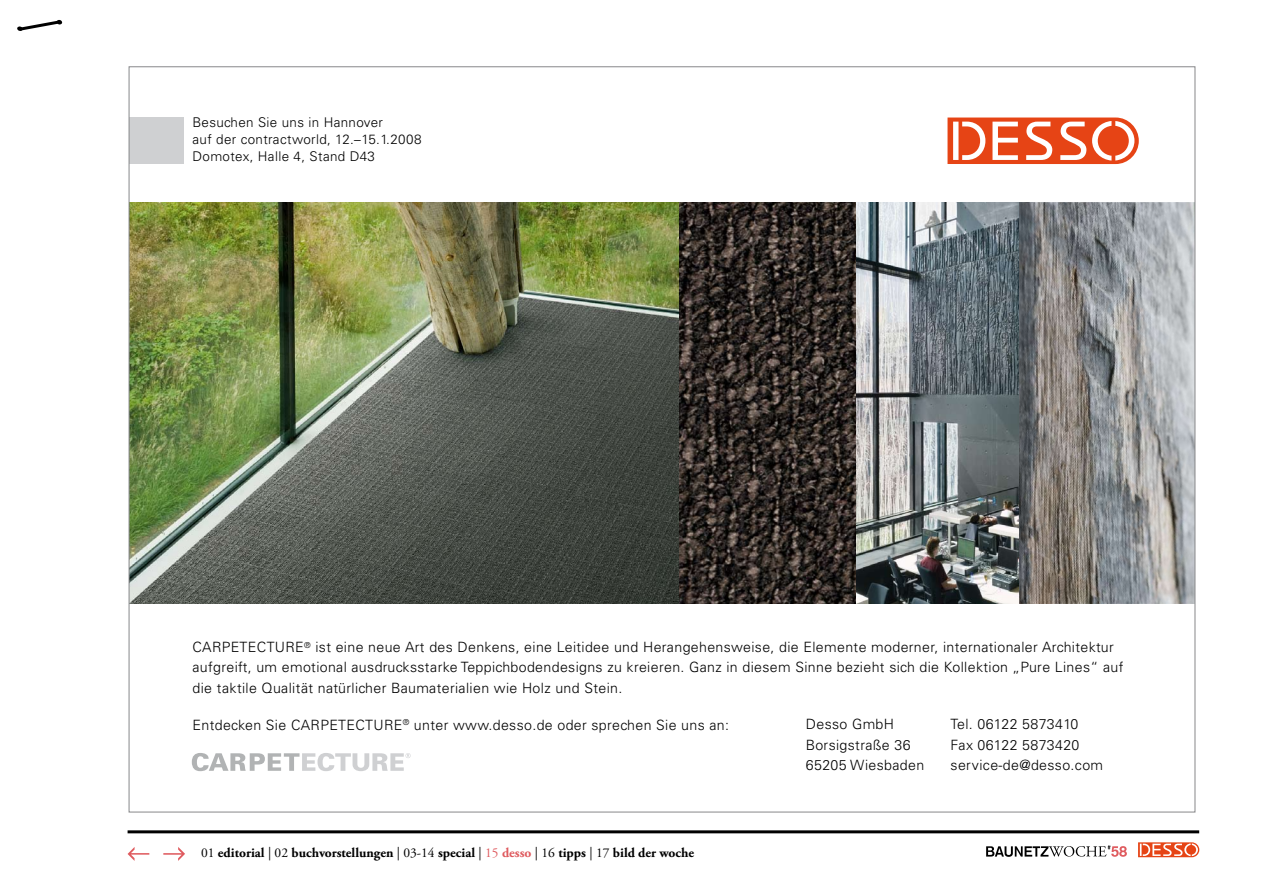
<style>
.page{position:relative;width:1263px;height:893px;background:#fff}
.page>*{position:absolute;margin:0;border:0;box-sizing:border-box;transform-origin:0 0}
.t1{font:300 14.1px/20.1px "Univers LT Std";letter-spacing:.025em;color:#000}
.t2{font:300 13.5px/17.1px "Univers LT Std";letter-spacing:.025em;color:#000}
.t3{font:700 13.5px "Adobe Garamond Pro";color:#000}
.s1{font-weight:400}
.s2{font-weight:400;color:#df5b5f}
.s3{color:#df5b5f}
</style>
<div class="page">
<svg style="left:1138px;top:842px;width:61px;height:15px"></svg>
<svg style="left:17px;top:20px;width:46px;height:11px"></svg>
<hr style="left:128px;top:830px;width:1071px;height:3px;background:#000">
<svg style="left:128px;top:847px;width:21px;height:14px"></svg>
<svg style="left:163px;top:847px;width:22px;height:14px"></svg>
<svg style="left:986px;top:845px;width:141px;height:12px"></svg>
<svg style="left:192px;top:753px;width:219px;height:18px"></svg>
<svg style="left:947px;top:118px;width:192px;height:46px"></svg>
<div style="left:129px;top:118px;width:55px;height:46px;background:#cfd0d2"></div>
<img style="left:678px;top:202px;width:178px;height:402px">
<img style="left:856px;top:202px;width:163px;height:402px">
<img style="left:131px;top:202px;width:547px;height:402px">
<img style="left:1019px;top:202px;width:174px;height:402px">
<p class="t2" style="left:192px;top:114px;width:230px">Besuchen Sie uns in Hannover<br>auf der contractworld, 12.–15.1.2008<br>Domotex, Halle 4, Stand D43</p>
<p class="t1" style="left:192px;top:637px;width:932px">CARPETECTURE<sup>®</sup> ist eine neue Art des Denkens, eine Leitidee und Herangehensweise, die Elemente moderner, internationaler Architektur aufgreift, um emotional ausdrucksstarke Teppichbodendesigns zu kreieren. Ganz in diesem Sinne bezieht sich die Kollektion „Pure Lines“ auf die taktile Qualität natürlicher Baumaterialien wie Holz und Stein.</p>
<p class="t1" style="left:192px;top:715px;width:538px">Entdecken Sie CARPETECTURE<sup>®</sup> unter www.desso.de oder sprechen Sie uns an:</p>
<p class="t1" style="left:806px;top:714px;width:90px">Desso GmbH</p>
<p class="t1" style="left:950px;top:714px;width:129px">Tel. 06122 5873410</p>
<p class="t1" style="left:806px;top:735px;width:106px">Borsigstraße 36</p>
<p class="t1" style="left:950px;top:735px;width:130px">Fax 06122 5873420</p>
<p class="t1" style="left:806px;top:755px;width:120px">65205 Wiesbaden</p>
<p class="t1" style="left:951px;top:755px;width:154px">service-de@desso.com</p>
<p class="t3" style="left:201px;top:845px;width:495px"><span class="s1">01</span> editorial <span class="s1">| 02</span> buchvorstellungen <span class="s1">| 03-14</span> special <span class="s1">|</span> <span class="s2">15</span> <span class="s3">desso</span> <span class="s1">| 16</span> tipps <span class="s1">| 17</span> bild der woche</p>
</div>
